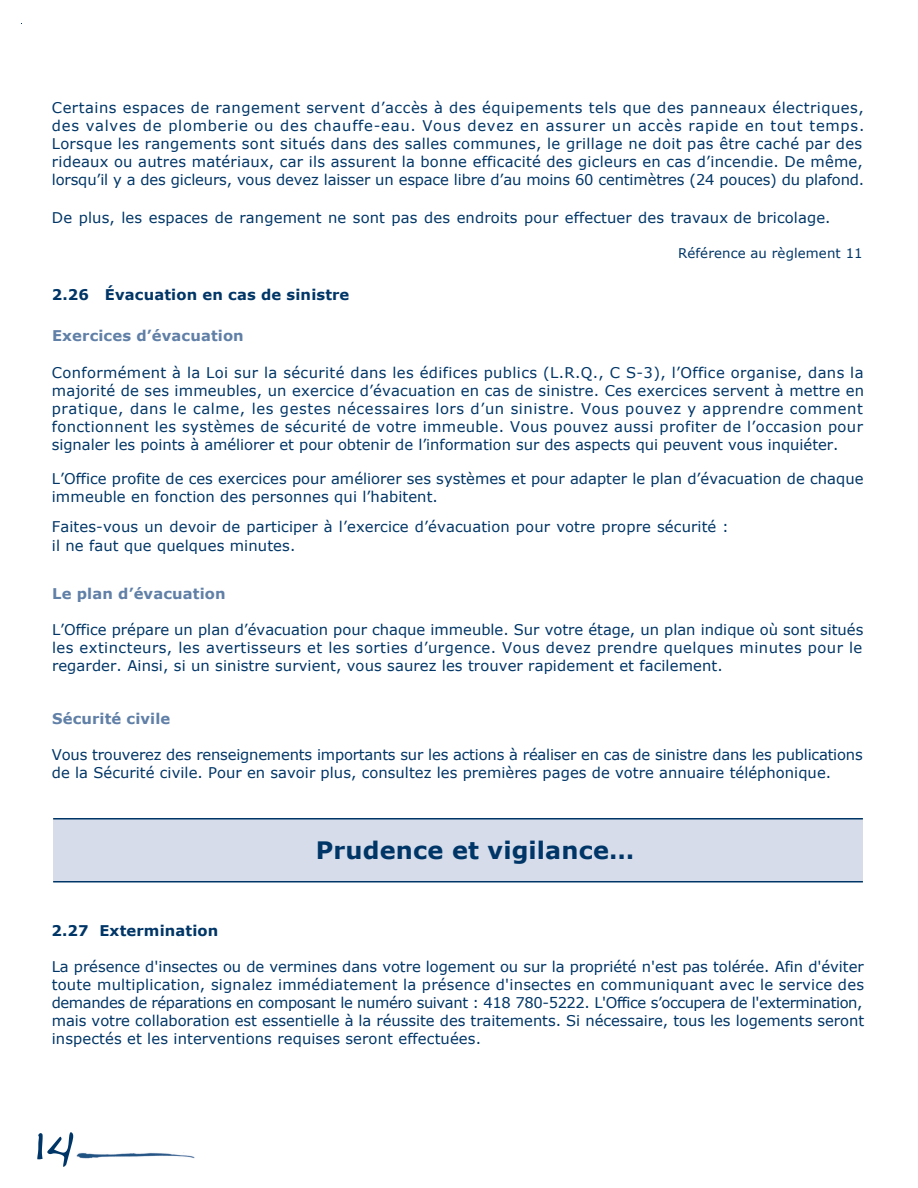
<style>
.page{position:relative;width:918px;height:1188px;background:#fff}
.page>*{position:absolute;margin:0;border:0;box-sizing:border-box;transform-origin:0 0}
.t1{font:57px "Handwriting Dakota";color:#003667}
.t2{font:700 24px "Verdana";letter-spacing:.01em;color:#003667}
.t3{font:14.7px/18px "Verdana";letter-spacing:.01em;color:#003667}
.t4{font:14.7px/18px "Verdana";letter-spacing:-.015em;color:#003667}
.t5{font:700 14.7px "Verdana";letter-spacing:.01em;color:#6180a7}
.t6{font:700 14.7px "Verdana";letter-spacing:.01em;color:#003667}
.t7{font:13.35px "Verdana";letter-spacing:.01em;color:#003667}
</style>
<div class="page">
<div style="left:53px;top:819px;width:810px;height:63px;background:#d6dce9"></div>
<hr style="left:53px;top:818px;width:810px;height:2px;background:#003667">
<hr style="left:53px;top:881px;width:810px;height:2px;background:#003667">
<img style="left:76px;top:1152px;width:119px;height:7px">
<p class="t3" style="left:52px;top:99px;width:814px">Certains espaces de rangement servent d’accès à des équipements tels que des panneaux électriques, des valves de plomberie ou des chauffe-eau. Vous devez en assurer un accès rapide en tout temps.<br>Lorsque les rangements sont situés dans des salles communes, le grillage ne doit pas être caché par des rideaux ou autres matériaux, car ils assurent la bonne efficacité des gicleurs en cas d’incendie. De même, lorsqu’il y a des gicleurs, vous devez laisser un espace libre d’au moins 60 centimètres (24 pouces) du plafond.</p>
<p class="t3" style="left:52px;top:209px;width:780px">De plus, les espaces de rangement ne sont pas des endroits pour effectuer des travaux de bricolage.</p>
<p class="t7" style="left:678px;top:245px;width:186px">Référence au règlement 11</p>
<p class="t6" style="left:52px;top:285px;width:299px">2.26 Évacuation en cas de sinistre</p>
<p class="t5" style="left:52px;top:326px;width:193px">Exercices d’évacuation</p>
<p class="t3" style="left:52px;top:363px;width:814px;text-align:justify">Conformément à la Loi sur la sécurité dans les édifices publics (L.R.Q., C S-3), l’Office organise, dans la majorité de ses immeubles, un exercice d’évacuation en cas de sinistre. Ces exercices servent à mettre en pratique, dans le calme, les gestes nécessaires lors d’un sinistre. Vous pouvez y apprendre comment fonctionnent les systèmes de sécurité de votre immeuble. Vous pouvez aussi profiter de l’occasion pour signaler les points à améliorer et pour obtenir de l’information sur des aspects qui peuvent vous inquiéter.</p>
<p class="t3" style="left:52px;top:470px;width:813px">L’Office profite de ces exercices pour améliorer ses systèmes et pour adapter le plan d’évacuation de chaque immeuble en fonction des personnes qui l’habitent.</p>
<p class="t3" style="left:52px;top:518px;width:679px;line-height:18.6px">Faites-vous un devoir de participer à l’exercice d’évacuation pour votre propre sécurité : il ne faut que quelques minutes.</p>
<p class="t5" style="left:52px;top:584px;width:175px">Le plan d’évacuation</p>
<p class="t3" style="left:52px;top:621px;width:813px;text-align:justify">L’Office prépare un plan d’évacuation pour chaque immeuble. Sur votre étage, un plan indique où sont situés les extincteurs, les avertisseurs et les sorties d’urgence. Vous devez prendre quelques minutes pour le regarder. Ainsi, si un sinistre survient, vous saurez les trouver rapidement et facilement.</p>
<p class="t5" style="left:52px;top:709px;width:120px">Sécurité civile</p>
<p class="t4" style="left:52px;top:746px;width:812px">Vous trouverez des renseignements importants sur les actions à réaliser en cas de sinistre dans les publications de la Sécurité civile. Pour en savoir plus, consultez les premières pages de votre annuaire téléphonique.</p>
<h2 class="t2" style="left:316px;top:835px;width:320px">Prudence et vigilance…</h2>
<p class="t6" style="left:51px;top:921px;width:168px">2.27 Extermination</p>
<p class="t3" style="left:52px;top:958px;width:814px;text-align:justify">La présence d'insectes ou de vermines dans votre logement ou sur la propriété n'est pas tolérée. Afin d'éviter toute multiplication, signalez immédiatement la présence d'insectes en communiquant avec le service des demandes de réparations en composant le numéro suivant : 418 780-5222. L'Office s’occupera de l'extermination, mais votre collaboration est essentielle à la réussite des traitements. Si nécessaire, tous les logements seront inspectés et les interventions requises seront effectuées.</p>
<h1 class="t1" style="left:33px;top:1106px;width:42px">14</h1>
</div>
